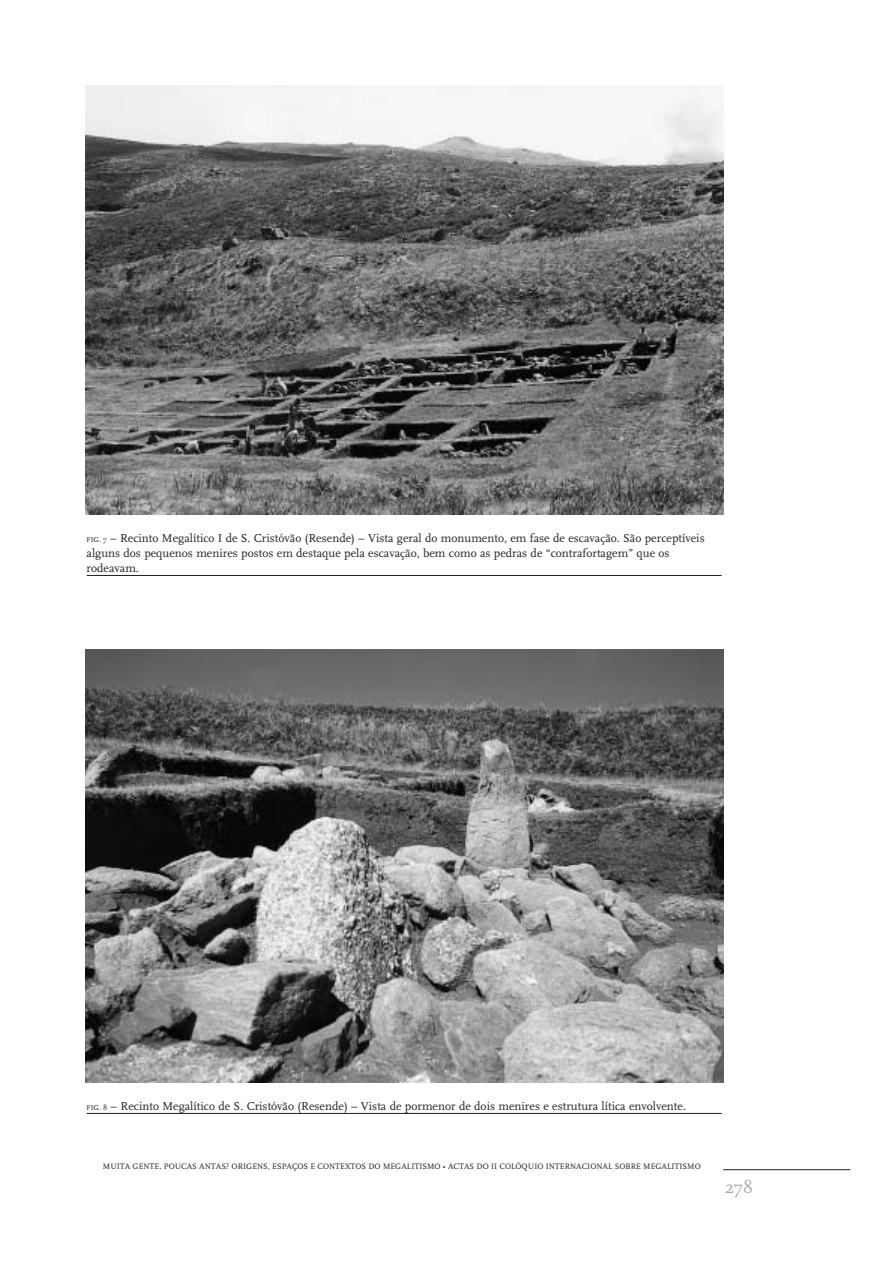
<style>
.page{position:relative;width:893px;height:1262px;background:#fff}
.page>*{position:absolute;margin:0;border:0;box-sizing:border-box;transform-origin:0 0}
.t1{font:18px "FF Scala";color:#a7a9ac}
.t2{font:12px/15px "FF Scala";color:#231f1f}
.t3{font:8.25px "FF Scala";color:#231f1f}
.s1{font-size:7.5px}
</style>
<div class="page">
<hr style="left:723px;top:1169px;width:127px;height:1px;background:#231f1f">
<img style="left:85px;top:85px;width:638px;height:429px">
<img style="left:85px;top:649px;width:638px;height:433px">
<hr style="left:87px;top:575px;width:634px;height:1px;background:#231f1f">
<hr style="left:87px;top:1113px;width:634px;height:1px;background:#231f1f">
<p class="t2" style="left:87px;top:531px;width:619px"><span class="s1">FIG. 7</span> – Recinto Megalítico I de S. Cristóvão (Resende) – Vista geral do monumento, em fase de escavação. São perceptíveis alguns dos pequenos menires postos em destaque pela escavação, bem como as pedras de “contrafortagem” que os rodeavam.</p>
<p class="t2" style="left:87px;top:1099px;width:601px"><span class="s1">FIG. 8</span> – Recinto Megalítico de S. Cristóvão (Resende) – Vista de pormenor de dois menires e estrutura lítica envolvente.</p>
<p class="t3" style="left:103px;top:1163px;width:599px">MUITA GENTE, POUCAS ANTAS? ORIGENS, ESPAÇOS E CONTEXTOS DO MEGALITISMO • ACTAS DO II COLÓQUIO INTERNACIONAL SOBRE MEGALITISMO</p>
<h1 class="t1" style="left:724px;top:1179px;width:30px">278</h1>
</div>
